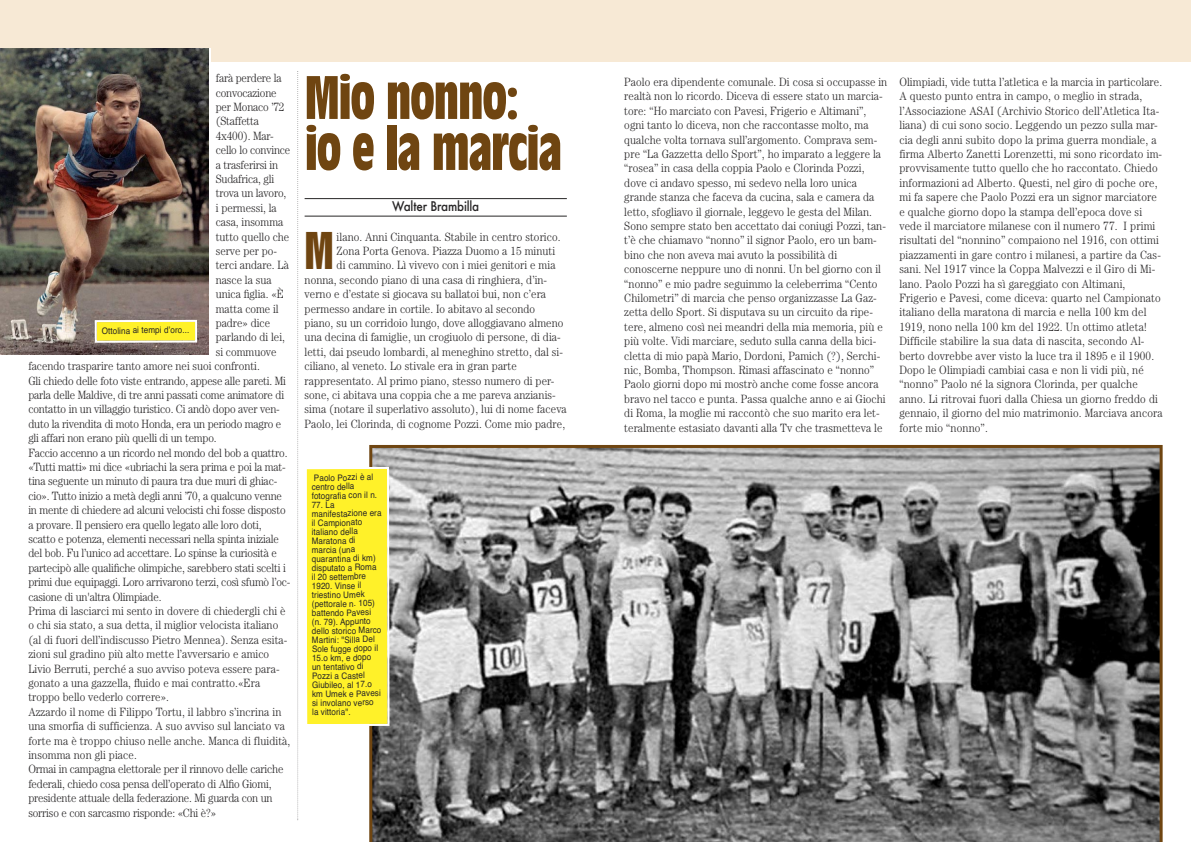
<style>
.page{position:relative;width:1191px;height:842px;background:#fff}
.page>*{position:absolute;margin:0;border:0;box-sizing:border-box;transform-origin:0 0}
.t1{font:700 condensed 60px "Antique Olive Std";letter-spacing:-.025em;color:#6f4511;scale:.93 1}
.t2{font:700 condensed 51.9px "Antique Olive Std";color:#6f4511;scale:.9 1}
.t3{font:500 13px "Futura";letter-spacing:-.015em;color:#272526;scale:.9 1}
.t4{font:300 12px/14.4px "Century Std";letter-spacing:.005em;color:#272526;scale:.9 1}
.t5{font:300 12px/14.4px "Century Std";letter-spacing:-.015em;color:#272526;scale:.9 1}
.t6{font:9px/9px "Helvetica";letter-spacing:.01em;color:#272526;scale:.9 1}
</style>
<div class="page">
<div style="left:0;top:0;width:1191px;height:62px;background:#f7e9d5"></div>
<svg style="left:369px;top:445px;width:793px;height:397px;background:#7e7e7d"></svg>
<svg style="left:306px;top:466px;width:84px;height:261px;background:#fdf036"></svg>
<hr style="left:304px;top:198px;width:263px;height:1px;background:#272526">
<hr style="left:304px;top:216px;width:263px;height:1px;background:#272526">
<img style="left:0;top:49px;width:208px;height:306px">
<div style="left:97px;top:322px;width:98px;height:19px;background:#fff129"></div>
<div style="left:95px;top:320px;width:102px;height:23px;border:2px solid #fff"></div>
<svg style="left:297px;top:71px;width:1px;height:749px"></svg>
<p class="t5" style="left:216px;top:72px;width:75px">farà perdere la</p>
<p class="t5" style="left:216px;top:86px;width:69px">convocazione</p>
<p class="t5" style="left:216px;top:101px;width:78px">per Monaco ’72</p>
<p class="t5" style="left:216px;top:115px;width:50px">(Staffetta</p>
<p class="t5" style="left:216px;top:129px;width:66px">4x400). Mar-</p>
<p class="t5" style="left:216px;top:144px;width:84px">cello lo convince</p>
<p class="t5" style="left:216px;top:158px;width:71px">a trasferirsi in</p>
<p class="t5" style="left:216px;top:173px;width:66px">Sudafrica, gli</p>
<p class="t5" style="left:216px;top:187px;width:80px">trova un lavoro,</p>
<p class="t4" style="left:216px;top:201px;width:69px">i permessi, la</p>
<p class="t4" style="left:216px;top:216px;width:77px">casa, insomma</p>
<p class="t4" style="left:216px;top:230px;width:83px">tutto quello che</p>
<p class="t4" style="left:216px;top:245px;width:70px">serve per po-</p>
<p class="t4" style="left:216px;top:259px;width:83px">terci andare. Là</p>
<p class="t4" style="left:216px;top:273px;width:63px">nasce la sua</p>
<p class="t4" style="left:216px;top:288px;width:77px">unica figlia. «È</p>
<p class="t4" style="left:216px;top:302px;width:71px">matta come il</p>
<p class="t4" style="left:216px;top:317px;width:62px">padre» dice</p>
<p class="t4" style="left:216px;top:331px;width:78px">parlando di lei,</p>
<p class="t4" style="left:216px;top:345px;width:69px">si commuove</p>
<p class="t4" style="left:28px;top:360px;width:259px">facendo trasparire tanto amore nei suoi confronti.</p>
<p class="t5" style="left:28px;top:374px;width:288px">Gli chiedo delle foto viste entrando, appese alle pareti. Mi parla delle Maldive, di tre anni passati come animatore di contatto in un villaggio turistico. Ci andò dopo aver ven&shy;duto la rivendita di moto Honda, era un periodo magro e gli affari non erano più quelli di un tempo.</p>
<p class="t5" style="left:28px;top:446px;width:293px">Faccio accenno a un ricordo nel mondo del bob a quattro. «Tutti matti» mi dice «ubriachi la sera prima e poi la mat&shy;tina seguente un minuto di paura tra due muri di ghiac&shy;cio». Tutto inizio a metà degli anni ’70, a qualcuno venne in mente di chiedere ad alcuni velocisti chi fosse disposto a provare. Il pensiero era quello legato alle loro doti, scatto e potenza, elementi necessari nella spinta iniziale del bob. Fu l’unico ad accettare. Lo spinse la curiosità e partecipò alle qualifiche olimpiche, sarebbero stati scelti i primi due equipaggi. Loro arrivarono terzi, così sfumò l’oc&shy;casione di un'altra Olimpiade.</p>
<p class="t4" style="left:28px;top:605px;width:289px">Prima di lasciarci mi sento in dovere di chiedergli chi è o chi sia stato, a sua detta, il miglior velocista italiano (al di fuori dell’indiscusso Pietro Mennea). Senza esita&shy;zioni sul gradino più alto mette l’avversario e amico Livio Berruti, perché a suo avviso poteva essere para&shy;gonato a una gazzella, fluido e mai contratto.«Era troppo bello vederlo correre».</p>
<p class="t4" style="left:28px;top:705px;width:293px">Azzardo il nome di Filippo Tortu, il labbro s’incrina in una smorfia di sufficienza. A suo avviso sul lanciato va forte ma è troppo chiuso nelle anche. Manca di fluidità, insomma non gli piace.</p>
<p class="t5" style="left:28px;top:763px;width:285px">Ormai in campagna elettorale per il rinnovo delle cariche federali, chiedo cosa pensa dell’operato di Alfio Giomi, presidente attuale della federazione. Mi guarda con un sorriso e con sarcasmo risponde: «Chi è?»</p>
<p class="t6" style="left:102px;top:327px;width:99px">Ottolina ai tempi d’oro...</p>
<p class="t1" style="left:305px;top:69px;width:232px">Mio nonno:</p>
<p class="t1" style="left:305px;top:120px;width:278px">io e la marcia</p>
<p class="t3" style="left:392px;top:200px;width:98px">Walter Brambilla</p>
<p class="t2" style="left:305px;top:226px;width:34px">M</p>
<p class="t4" style="left:337px;top:230px;width:250px">ilano. Anni Cinquanta. Stabile in centro storico.</p>
<p class="t4" style="left:337px;top:245px;width:244px">Zona Porta Genova. Piazza Duomo a 15 minuti</p>
<p class="t4" style="left:337px;top:259px;width:245px">di cammino. Lì vivevo con i miei genitori e mia</p>
<p class="t4" style="left:305px;top:273px;width:271px">nonna, secondo piano di una casa di ringhiera, d’in-</p>
<p class="t4" style="left:305px;top:288px;width:270px">verno e d’estate si giocava su ballatoi bui, non c’era</p>
<p class="t4" style="left:305px;top:302px;width:258px">permesso andare in cortile. Io abitavo al secondo</p>
<p class="t4" style="left:305px;top:317px;width:289px">piano, su un corridoio lungo, dove alloggiavano almeno</p>
<p class="t4" style="left:305px;top:331px;width:286px">una decina di famiglie, un crogiuolo di persone, di dia-</p>
<p class="t4" style="left:305px;top:345px;width:289px">letti, dai pseudo lombardi, al meneghino stretto, dal si-</p>
<p class="t4" style="left:305px;top:360px;width:237px">ciliano, al veneto. Lo stivale era in gran parte</p>
<p class="t4" style="left:305px;top:374px;width:279px">rappresentato. Al primo piano, stesso numero di per-</p>
<p class="t4" style="left:305px;top:389px;width:281px">sone, ci abitava una coppia che a me pareva anzianis-</p>
<p class="t4" style="left:305px;top:403px;width:293px">sima (notare il superlativo assoluto), lui di nome faceva</p>
<p class="t4" style="left:305px;top:417px;width:291px">Paolo, lei Clorinda, di cognome Pozzi. Come mio padre,</p>
<p class="t6" style="left:312px;top:474px;width:74px">Paolo Pozzi è al centro della fotografia con il n.</p>
<p class="t6" style="left:312px;top:501px;width:79px">77. La manifestazione era il Campionato italiano della<br>Maratona di marcia (una quarantina di km) disputato a Roma il 20 settembre<br>1920. Vinse il triestino Umek (pettorale n. 105) battendo Pavesi (n. 79). Appunto dello storico Marco<br>Martini: "Silla Del<br>Sole fugge dopo il<br>15.o km, e dopo un tentativo di<br>Pozzi a Castel<br>Giubileo, al 17.o km Umek e Pavesi si involano verso la vittoria".</p>
<p class="t4" style="left:624px;top:76px;width:294px">Paolo era dipendente comunale. Di cosa si occupasse in realtà non lo ricordo. Diceva di essere stato un marcia&shy;tore: “Ho marciato con Pavesi, Frigerio e Altimani”, ogni tanto lo diceva, non che raccontasse molto, ma qualche volta tornava sull’argomento. Comprava sem&shy;pre “La Gazzetta dello Sport”, ho imparato a leggere la “rosea” in casa della coppia Paolo e Clorinda Pozzi, dove ci andavo spesso, mi sedevo nella loro unica grande stanza che faceva da cucina, sala e camera da letto, sfogliavo il giornale, leggevo le gesta del Milan.<br>Sono sempre stato ben accettato dai coniugi Pozzi, tan&shy;t’è che chiamavo “nonno” il signor Paolo, ero un bam&shy;bino che non aveva mai avuto la possibilità di conoscerne neppure uno di nonni. Un bel giorno con il “nonno” e mio padre seguimmo la celeberrima “Cento Chilometri” di marcia che penso organizzasse La Gaz&shy;zetta dello Sport. Si disputava su un circuito da ripe&shy;tere, almeno così nei meandri della mia memoria, più e più volte. Vidi marciare, seduto sulla canna della bici&shy;cletta di mio papà Mario, Dordoni, Pamich (?), Serchi&shy;nic, Bomba, Thompson. Rimasi affascinato e “nonno” Paolo giorni dopo mi mostrò anche come fosse ancora bravo nel tacco e punta. Passa qualche anno e ai Giochi di Roma, la moglie mi raccontò che suo marito era let&shy;teralmente estasiato davanti alla Tv che trasmetteva le</p>
<p class="t4" style="left:899px;top:76px;width:293px">Olimpiadi, vide tutta l’atletica e la marcia in particolare.</p>
<p class="t4" style="left:899px;top:90px;width:294px">A questo punto entra in campo, o meglio in strada, l’Associazione ASAI (Archivio Storico dell’Atletica Ita&shy;liana) di cui sono socio. Leggendo un pezzo sulla mar&shy;cia degli anni subito dopo la prima guerra mondiale, a firma Alberto Zanetti Lorenzetti, mi sono ricordato im&shy;provvisamente tutto quello che ho raccontato. Chiedo informazioni ad Alberto. Questi, nel giro di poche ore, mi fa sapere che Paolo Pozzi era un signor marciatore e qualche giorno dopo la stampa dell’epoca dove si vede il marciatore milanese con il numero 77. I primi risultati del “nonnino” compaiono nel 1916, con ottimi piazzamenti in gare contro i milanesi, a partire da Cas&shy;sani. Nel 1917 vince la Coppa Malvezzi e il Giro di Mi&shy;lano. Paolo Pozzi ha sì gareggiato con Altimani, Frigerio e Pavesi, come diceva: quarto nel Campionato italiano della maratona di marcia e nella 100 km del 1919, nono nella 100 km del 1922. Un ottimo atleta!<br>Difficile stabilire la sua data di nascita, secondo Al&shy;berto dovrebbe aver visto la luce tra il 1895 e il 1900.<br>Dopo le Olimpiadi cambiai casa e non li vidi più, né “nonno” Paolo né la signora Clorinda, per qualche anno. Li ritrovai fuori dalla Chiesa un giorno freddo di gennaio, il giorno del mio matrimonio. Marciava ancora forte mio “nonno”.</p>
</div>
